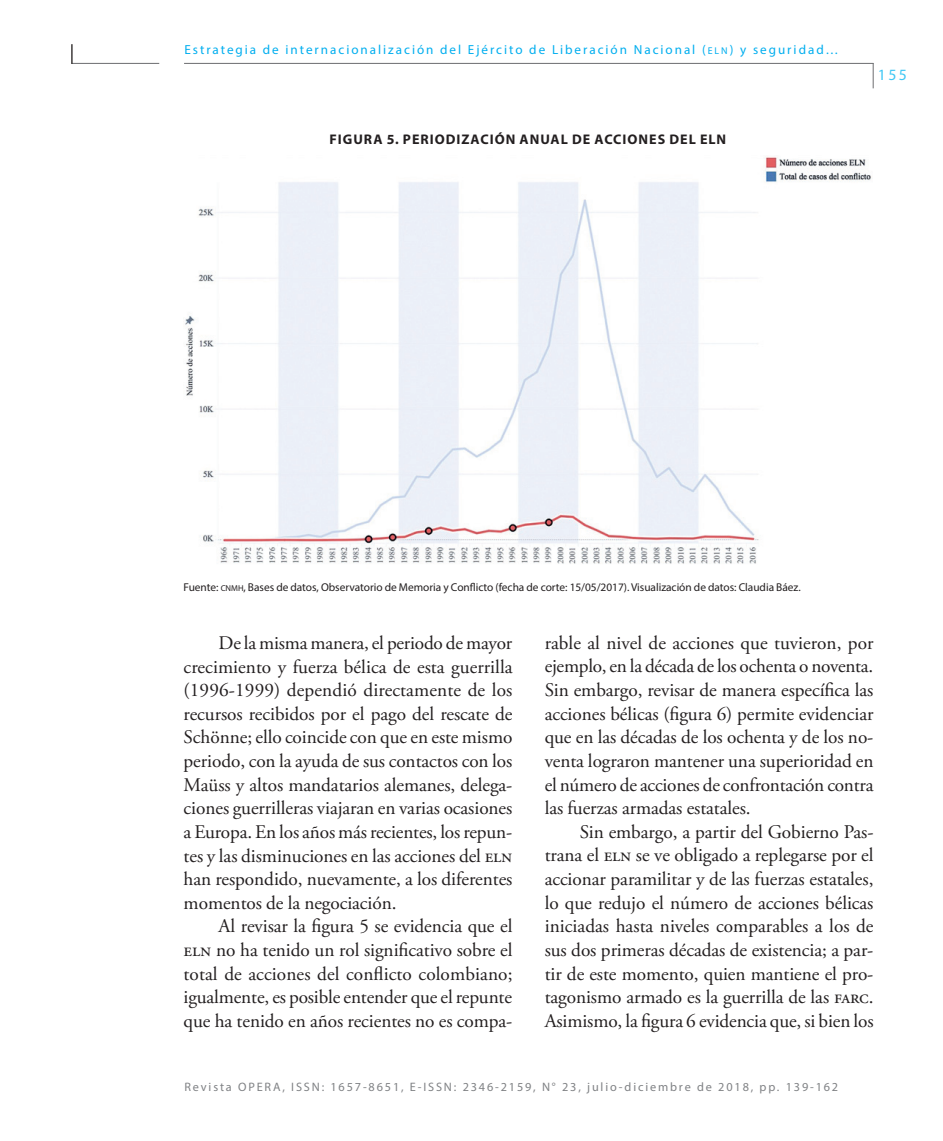
<style>
.page{position:relative;width:943px;height:1141px;background:#fff}
.page>*{position:absolute;margin:0;border:0;box-sizing:border-box;transform-origin:0 0}
.t1{font:19.25px/23.6px "Adobe Garamond Pro";letter-spacing:-.005em;color:#231f20;text-align:justify}
.t2{font:15.75px "Myriad Pro";color:#40c7f4}
.t3{font:700 14px "Myriad Pro";letter-spacing:.07em;color:#231f20}
.t4{font:13.12px "Myriad Pro";letter-spacing:.15em;color:#00aeef}
.t5{font:12.25px "Myriad Pro";letter-spacing:.15em;color:#808285}
.t6{font:11.38px "Myriad Pro";letter-spacing:-.005em;color:#231f20}
.s1{font-size:9.8px}
.s2{font-size:8.58px}
</style>
<div class="page">
<hr style="left:184px;top:63px;width:689px;height:1px;background:#6c6d70">
<svg style="left:872px;top:64px;width:1px;height:24px"></svg>
<hr style="left:71px;top:63px;width:88px;height:1px;background:#6c6d70">
<hr style="left:71px;top:44px;width:2px;height:20px;background:#231f20">
<img style="left:185px;top:157px;width:687px;height:407px">
<p class="t4" style="left:184px;top:42px;width:655px">Estrategia de internacionalización del Ejército de Liberación Nacional (<span class="s1">ELN</span>) y seguridad…</p>
<p class="t3" style="left:329px;top:131px;width:380px">FIGURA 5. PERIODIZACIÓN ANUAL DE ACCIONES DEL ELN</p>
<p class="t2" style="left:878px;top:65px;width:30px">155</p>
<p class="t6" style="left:184px;top:580px;width:618px">Fuente: <span class="s2">CNMH</span>, Bases de datos, Observatorio de Memoria y Conflicto (fecha de corte: 15/05/2017). Visualización de datos: Claudia Báez.</p>
<p class="t1" style="left:184px;top:632px;width:330px;text-indent:35px">De la misma manera, el periodo de mayor crecimiento y fuerza bélica de esta guerrilla (1996-1999) dependió directamente de los recursos recibidos por el pago del rescate de Schönne; ello coincide con que en este mismo periodo, con la ayuda de sus contactos con los Maüss y altos mandatarios alemanes, delega&shy;ciones guerrilleras viajaran en varias ocasiones a Europa. En los años más recientes, los repun&shy;tes y las disminuciones en las acciones del eln han respondido, nuevamente, a los diferentes momentos de la negociación.</p>
<p class="t1" style="left:184px;top:915px;width:330px;text-indent:35px">Al revisar la figura 5 se evidencia que el eln no ha tenido un rol significativo sobre el total de acciones del conflicto colombiano; igualmente, es posible entender que el repunte que ha tenido en años recientes no es compa-</p>
<p class="t1" style="left:544px;top:632px;width:330px">rable al nivel de acciones que tuvieron, por ejemplo, en la década de los ochenta o noventa.<br>Sin embargo, revisar de manera específica las acciones bélicas (figura 6) permite evidenciar que en las décadas de los ochenta y de los no&shy;venta lograron mantener una superioridad en el número de acciones de confrontación contra las fuerzas armadas estatales.</p>
<p class="t1" style="left:544px;top:821px;width:330px;text-indent:35px">Sin embargo, a partir del Gobierno Pas&shy;trana el eln se ve obligado a replegarse por el accionar paramilitar y de las fuerzas estatales, lo que redujo el número de acciones bélicas iniciadas hasta niveles comparables a los de sus dos primeras décadas de existencia; a par&shy;tir de este momento, quien mantiene el pro&shy;tagonismo armado es la guerrilla de las farc.<br>Asimismo, la figura 6 evidencia que, si bien los</p>
<p class="t5" style="left:184px;top:1080px;width:655px">Revista OPERA, ISSN: 1657-8651, E-ISSN: 2346-2159, N° 23, julio-diciembre de 2018, pp. 139-162</p>
</div>
